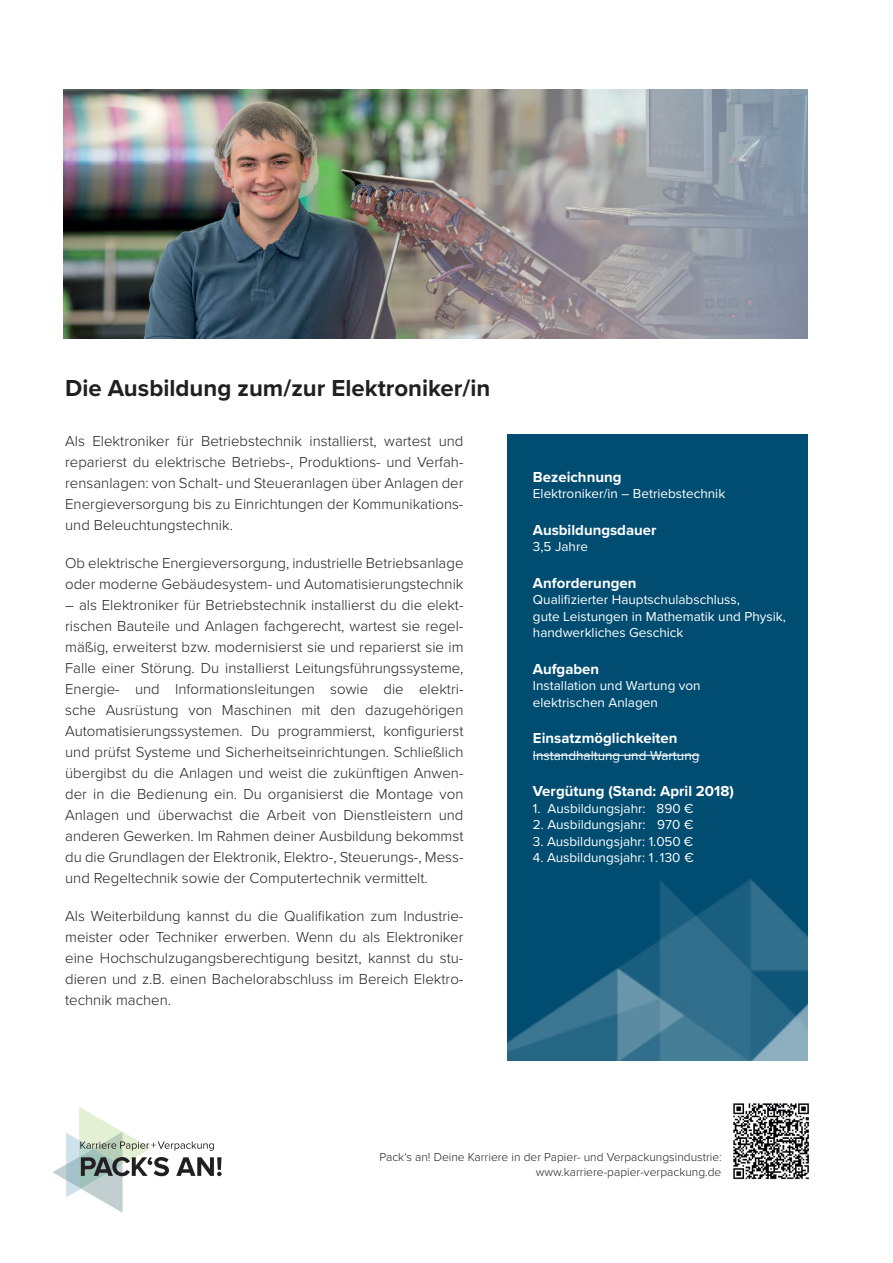
<style>
.page{position:relative;width:893px;height:1263px;background:#fff}
.page>*{position:absolute;margin:0;border:0;box-sizing:border-box;transform-origin:0 0}
.t1{font:700 24px "Proxima Nova";color:#231f20}
.t2{font:300 15px/21px "Proxima Nova";color:#231f20;text-align:justify}
.t3{font:700 15px "Proxima Nova";color:#fff}
.t4{font:13.5px/16.5px "Proxima Nova";color:#fff}
.t5{font:300 12px/15px "Proxima Nova";color:#231f20;text-align:right}
</style>
<div class="page">
<div style="left:507px;top:434px;width:301px;height:627px;background:#004d71"></div>
<img style="left:507px;top:879px;width:301px;height:182px">
<svg style="left:53px;top:1107px;width:169px;height:106px"></svg>
<img style="left:733px;top:1103px;width:76px;height:77px">
<hr style="left:533px;top:755px;width:166px;height:1px;background:#fff">
<img style="left:64px;top:89px;width:744px;height:249px">
<h1 class="t1" style="left:65px;top:370px;width:427px">Die Ausbildung zum/zur Elektroniker/in</h1>
<p class="t2" style="left:65px;top:430px;width:400px">Als Elektroniker für Betriebstechnik installierst, wartest und reparierst du elektrische Betriebs-, Produktions- und Verfah&shy;rensanlagen: von Schalt- und Steueranlagen über Anlagen der Energieversorgung bis zu Einrichtungen der Kommunikations&shy;und Beleuchtungstechnik.</p>
<p class="t2" style="left:65px;top:552px;width:400px">Ob elektrische Energieversorgung, industrielle Betriebsanlage oder moderne Gebäudesystem- und Automatisierungstechnik</p>
<p class="t2" style="left:65px;top:594px;width:400px">– als Elektroniker für Betriebstechnik installierst du die elekt&shy;rischen Bauteile und Anlagen fachgerecht, wartest sie regel&shy;mäßig, erweiterst bzw. modernisierst sie und reparierst sie im Falle einer Störung. Du installierst Leitungsführungssysteme, Energie- und Informationsleitungen sowie die elektri&shy;sche Ausrüstung von Maschinen mit den dazugehörigen Automatisierungssystemen. Du programmierst, konfigurierst und prüfst Systeme und Sicherheitseinrichtungen. Schließlich übergibst du die Anlagen und weist die zukünftigen Anwen&shy;der in die Bedienung ein. Du organisierst die Montage von Anlagen und überwachst die Arbeit von Dienstleistern und anderen Gewerken. Im Rahmen deiner Ausbildung bekommst du die Grundlagen der Elektronik, Elektro-, Steuerungs-, Mess&shy;und Regeltechnik sowie der Computertechnik vermittelt.</p>
<p class="t2" style="left:65px;top:905px;width:400px">Als Weiterbildung kannst du die Qualifikation zum Industrie&shy;meister oder Techniker erwerben. Wenn du als Elektroniker eine Hochschulzugangsberechtigung besitzt, kannst du stu&shy;dieren und z.B. einen Bachelorabschluss im Bereich Elektro&shy;technik machen.</p>
<p class="t3" style="left:533px;top:466px;width:90px">Bezeichnung</p>
<p class="t4" style="left:533px;top:485px;width:194px">Elektroniker/in – Betriebstechnik</p>
<p class="t3" style="left:533px;top:519px;width:125px">Ausbildungsdauer</p>
<p class="t4" style="left:533px;top:538px;width:57px">3,5 Jahre</p>
<p class="t3" style="left:533px;top:572px;width:105px">Anforderungen</p>
<p class="t4" style="left:533px;top:591px;width:254px">Qualifizierter Hauptschulabschluss,<br>gute Leistungen in Mathematik und Physik, handwerkliches Geschick</p>
<p class="t3" style="left:533px;top:658px;width:68px">Aufgaben</p>
<p class="t4" style="left:533px;top:677px;width:169px">Installation und Wartung von elektrischen Anlagen</p>
<p class="t3" style="left:533px;top:727px;width:146px">Einsatzmöglichkeiten</p>
<p class="t4" style="left:533px;top:746px;width:168px">Instandhaltung und Wartung</p>
<p class="t3" style="left:533px;top:780px;width:203px">Vergütung (Stand: April 2018)</p>
<p class="t4" style="left:533px;top:799px;width:162px">1. Ausbildungsjahr: 890 €</p>
<p class="t4" style="left:533px;top:816px;width:162px">2. Ausbildungsjahr: 970 €</p>
<p class="t4" style="left:533px;top:832px;width:162px">3. Ausbildungsjahr: 1.050 €</p>
<p class="t4" style="left:533px;top:849px;width:162px">4. Ausbildungsjahr: 1.130 €</p>
<p class="t5" style="left:379px;top:1149px;width:344px">Pack‘s an! Deine Karriere in der Papier- und Verpackungsindustrie: www.karriere-papier-verpackung.de</p>
</div>
